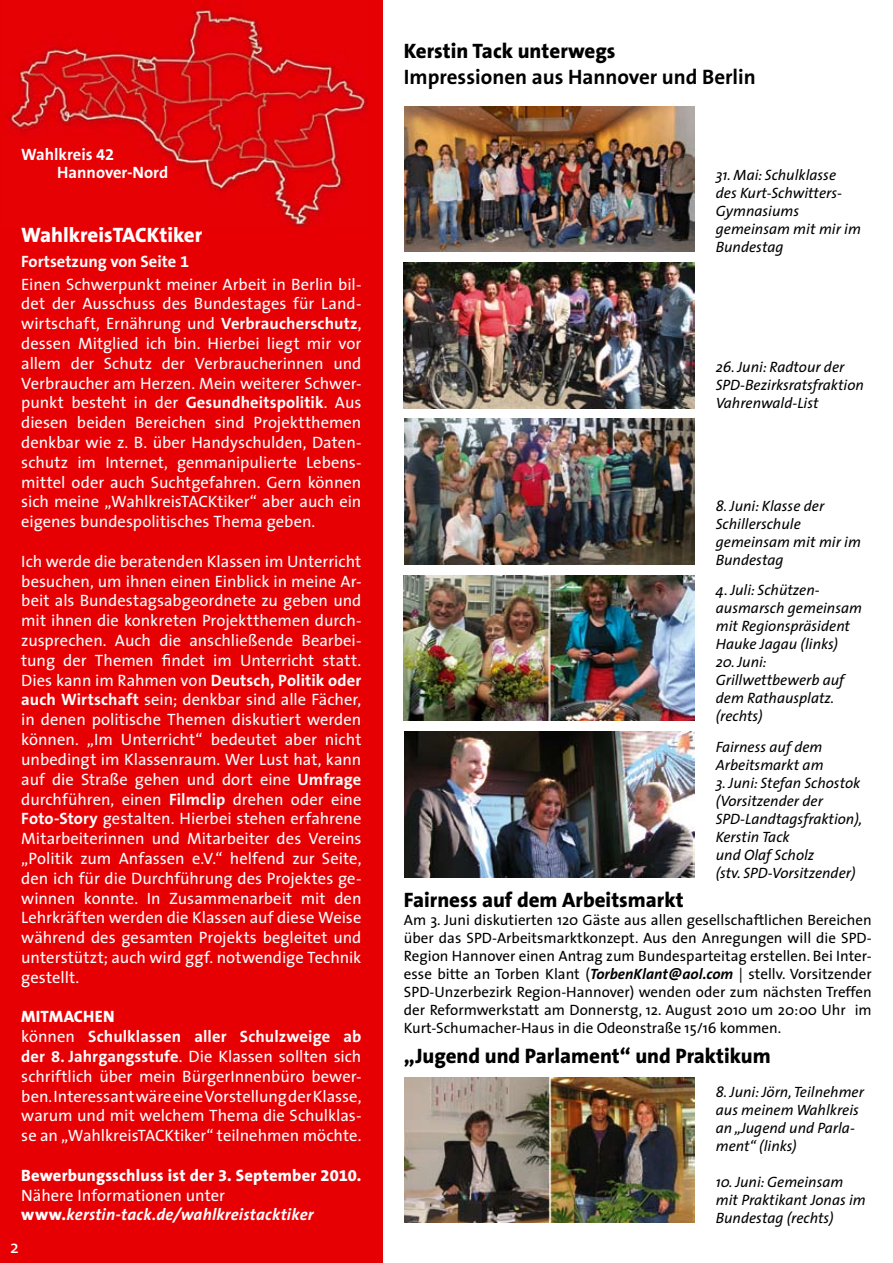
<style>
.page{position:relative;width:893px;height:1263px;background:#fff}
.page>*{position:absolute;margin:0;border:0;box-sizing:border-box;transform-origin:0 0}
.t1{font:800 21px "The Sans B8";color:#000}
.t2{font:700 21px "The Sans B7";color:#000}
.t3{font:800 21px "The Sans B8";color:#fff}
.t4{font:18px "The Sans";color:#fff}
.t5{font:16.5px/19.8px "The Sans";color:#fff;text-align:justify}
.t6{font:700 16.5px/18px "The Sans B7";color:#fff}
.t7{font:800 16.5px "The Sans B8";letter-spacing:.01em;color:#fff}
.t8{font:italic 700 16.5px "The Sans B7";letter-spacing:.01em;color:#fff}
.t9{font:italic 15px/18px "The Sans";color:#000}
.t10{font:15px/18px "The Sans";color:#000;text-align:justify}
.s1{font-family:"The Sans B7";font-weight:700}
.s2{font-family:"The Sans";font-weight:400}
.s3{font-family:"The Sans B8";font-weight:800;font-style:normal}
.s4{font-family:"The Sans B7";font-weight:700;font-style:italic}
</style>
<div class="page">
<div style="left:0;top:0;width:383px;height:1263px;background:#e60004"></div>
<img style="left:404px;top:106px;width:290px;height:146px">
<img style="left:404px;top:263px;width:290px;height:145px">
<img style="left:404px;top:419px;width:290px;height:145px">
<img style="left:404px;top:1077px;width:290px;height:145px">
<img style="left:404px;top:576px;width:290px;height:145px">
<img style="left:404px;top:732px;width:290px;height:145px">
<img style="left:2px;top:0;width:366px;height:227px">
<p class="t6" style="left:57px;top:146px;width:112px;text-indent:-36px">Wahlkreis 42<br>Hannover-Nord</p>
<p class="t3" style="left:21px;top:224px;width:183px">WahlkreisTACKtiker</p>
<p class="t6" style="left:21px;top:253px;width:169px">Fortsetzung von Seite 1</p>
<p class="t5" style="left:21px;top:274px;width:342px">Einen Schwerpunkt meiner Arbeit in Berlin bil&shy;det der Ausschuss des Bundestages für Land&shy;wirtschaft, Ernährung und <span class="s1">Verbraucherschutz</span>, dessen Mitglied ich bin. Hierbei liegt mir vor allem der Schutz der Verbraucherinnen und Verbraucher am Herzen. Mein weiterer Schwer&shy;punkt besteht in der <span class="s1">Gesundheitspolitik</span>. Aus diesen beiden Bereichen sind Projektthemen denkbar wie z. B. über Handyschulden, Daten&shy;schutz im Internet, genmanipulierte Lebens&shy;mittel oder auch Suchtgefahren. Gern können sich meine „WahlkreisTACKtiker“ aber auch ein eigenes bundespolitisches Thema geben.</p>
<p class="t5" style="left:21px;top:551px;width:342px">Ich werde die beratenden Klassen im Unterricht besuchen, um ihnen einen Einblick in meine Ar&shy;beit als Bundestagsabgeordnete zu geben und mit ihnen die konkreten Projektthemen durch&shy;zusprechen. Auch die anschließende Bearbei&shy;tung der Themen findet im Unterricht statt.<br>Dies kann im Rahmen von <span class="s1">Deutsch, Politik oder auch Wirtschaft</span> sein; denkbar sind alle Fächer, in denen politische Themen diskutiert werden können. „Im Unterricht“ bedeutet aber nicht unbedingt im Klassenraum. Wer Lust hat, kann auf die Straße gehen und dort eine <span class="s1">Umfrage </span>durchführen, einen <span class="s1">Filmclip</span> drehen oder eine <span class="s1">Foto-Story</span> gestalten. Hierbei stehen erfahrene Mitarbeiterinnen und Mitarbeiter des Vereins „Politik zum Anfassen e.V.“ helfend zur Seite, den ich für die Durchführung des Projektes ge&shy;winnen konnte. In Zusammenarbeit mit den Lehrkräften werden die Klassen auf diese Weise während des gesamten Projekts begleitet und unterstützt; auch wird ggf. notwendige Technik gestellt.</p>
<p class="t7" style="left:21px;top:1008px;width:95px">MITMACHEN</p>
<p class="t6" style="left:21px;top:1028px;width:342px"><span class="s2">können</span> Schulklassen aller Schulzweige ab</p>
<p class="t5" style="left:21px;top:1046px;width:342px"><span class="s1">der 8. Jahrgangsstufe</span>. Die Klassen sollten sich schriftlich über mein BürgerInnenbüro bewer&shy;ben. Interessant wäre eine Vorstellung der Klasse, warum und mit welchem Thema die Schulklas&shy;se an „WahlkreisTACKtiker“ teilnehmen möchte.</p>
<p class="t7" style="left:21px;top:1166px;width:342px">Bewerbungsschluss ist der 3. September 2010.</p>
<p class="t5" style="left:21px;top:1185px;width:205px">Nähere Informationen unter</p>
<p class="t8" style="left:21px;top:1206px;width:294px"><span class="s3">www.</span>kerstin-tack.de/wahlkreistacktiker</p>
<p class="t4" style="left:10px;top:1235px;width:10px">2</p>
<p class="t1" style="left:404px;top:40px;width:213px">Kerstin Tack unterwegs</p>
<p class="t2" style="left:404px;top:65px;width:353px">Impressionen aus Hannover und Berlin</p>
<p class="t9" style="left:716px;top:166px;width:147px">31. Mai: Schulklasse<br>des Kurt-Schwitters-<br>Gymnasiums gemeinsam mit mir im<br>Bundestag</p>
<p class="t9" style="left:716px;top:358px;width:150px">26. Juni: Radtour der<br>SPD-Bezirksratsfraktion<br>Vahrenwald-List</p>
<p class="t9" style="left:716px;top:496px;width:147px">8. Juni: Klasse der<br>Schillerschule gemeinsam mit mir im<br>Bundestag</p>
<p class="t9" style="left:716px;top:581px;width:148px">4. Juli: Schützen&shy;ausmarsch gemeinsam mit Regionspräsident<br>Hauke Jagau (links)</p>
<p class="t9" style="left:716px;top:653px;width:130px">20. Juni:<br>Grillwettbewerb auf dem Rathausplatz. (rechts)</p>
<p class="t9" style="left:716px;top:738px;width:109px">Fairness auf dem<br>Arbeitsmarkt am</p>
<p class="t9" style="left:716px;top:774px;width:148px">3. Juni: Stefan Schostok (Vorsitzender der<br>SPD-Landtagsfraktion),<br>Kerstin Tack<br>und Olaf Scholz<br>(stv. SPD-Vorsitzender)</p>
<p class="t1" style="left:404px;top:889px;width:281px">Fairness auf dem Arbeitsmarkt</p>
<p class="t10" style="left:404px;top:911px;width:469px">Am 3. Juni diskutierten 120 Gäste aus allen gesellschaftlichen Bereichen über das SPD-Arbeitsmarktkonzept. Aus den Anregungen will die SPD-Region Hannover einen Antrag zum Bundesparteitag erstellen. Bei Inter&shy;esse bitte an Torben Klant (<span class="s4">TorbenKlant@aol.com</span> | stellv. Vorsitzender SPD-Unzerbezirk Region-Hannover) wenden oder zum nächsten Treffen der Reformwerkstatt am Donnerstg, 12. August 2010 um 20:00 Uhr im Kurt-Schumacher-Haus in die Odeonstraße 15/16 kommen.</p>
<p class="t1" style="left:404px;top:1045px;width:368px">„Jugend und Parlament“ und Praktikum</p>
<p class="t9" style="left:716px;top:1082px;width:150px">8. Juni: Jörn, Teilnehmer aus meinem Wahlkreis an „Jugend und Parla&shy;ment“ (links)</p>
<p class="t9" style="left:716px;top:1172px;width:152px">10. Juni: Gemeinsam mit Praktikant Jonas im<br>Bundestag (rechts)</p>
</div>
